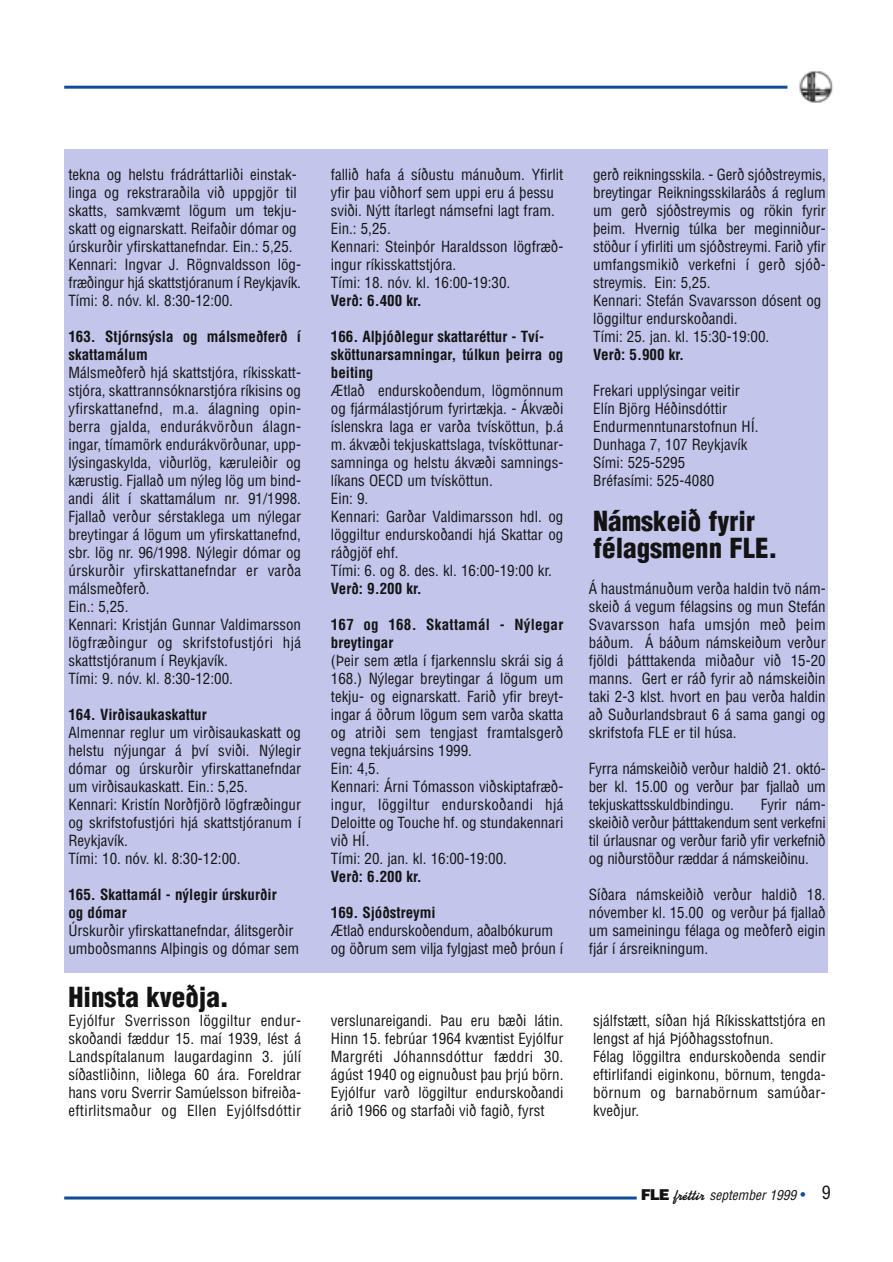
<style>
.page{position:relative;width:893px;height:1262px;background:#fff}
.page>*{position:absolute;margin:0;border:0;box-sizing:border-box;transform-origin:0 0}
.t1{font:900 condensed 27px/27px "Helvetica";color:#141314}
.t2{font:condensed 15px/18px "Helvetica";color:#141314}
.t3{font:700 condensed 15px/18px "Helvetica";color:#141314}
.t4{font:italic condensed 13.5px "Helvetica";color:#141314}
.s1{font-weight:900;font-style:normal;font-stretch:normal;font-size:15px}
.s2{font-family:"Koffee D";font-weight:700;font-style:normal;font-stretch:normal;font-size:15px}
.s3{font-style:normal;font-size:15px;color:#104c99}
.s4{font-style:normal;font-size:18px}
</style>
<div class="page">
<div style="left:64px;top:149px;width:764px;height:823px;background:#c3c5eb"></div>
<hr style="left:64px;top:86px;width:723px;height:3px;background:#104c99">
<hr style="left:64px;top:1196px;width:572px;height:3px;background:#104c99">
<img style="left:799px;top:71px;width:34px;height:32px">
<p class="t2" style="left:68px;top:167px;width:234px">tekna og helstu frádráttarliði einstak&shy;linga og rekstraraðila við uppgjör til skatts, samkvæmt lögum um tekju&shy;skatt og eignarskatt. Reifaðir dómar og úrskurðir yfirskattanefndar. Ein.: 5,25.<br>Kennari: Ingvar J. Rögnvaldsson lög&shy;fræðingur hjá skattstjóranum í Reykjavík.<br>Tími: 8. nóv. kl. 8:30-12:00.</p>
<p class="t3" style="left:68px;top:329px;width:234px">163. Stjórnsýsla og málsmeðferð í skattamálum</p>
<p class="t2" style="left:68px;top:365px;width:234px">Málsmeðferð hjá skattstjóra, ríkisskatt&shy;stjóra, skattrannsóknarstjóra ríkisins og yfirskattanefnd, m.a. álagning opin&shy;berra gjalda, endurákvörðun álagn&shy;ingar, tímamörk endurákvörðunar, upp&shy;lýsingaskylda, viðurlög, kæruleiðir og kærustig. Fjallað um nýleg lög um bind&shy;andi álit í skattamálum nr. 91/1998.<br>Fjallað verður sérstaklega um nýlegar breytingar á lögum um yfirskattanefnd, sbr. lög nr. 96/1998. Nýlegir dómar og úrskurðir yfirskattanefndar er varða málsmeðferð.<br>Ein.: 5,25.<br>Kennari: Kristján Gunnar Valdimarsson lögfræðingur og skrifstofustjóri hjá skattstjóranum í Reykjavík.<br>Tími: 9. nóv. kl. 8:30-12:00.</p>
<p class="t3" style="left:68px;top:707px;width:140px">164. Virðisaukaskattur</p>
<p class="t2" style="left:68px;top:725px;width:234px">Almennar reglur um virðisaukaskatt og helstu nýjungar á því sviði. Nýlegir dómar og úrskurðir yfirskattanefndar um virðisaukaskatt. Ein.: 5,25.<br>Kennari: Kristín Norðfjörð lögfræðingur og skrifstofustjóri hjá skattstjóranum í Reykjavík.<br>Tími: 10. nóv. kl. 8:30-12:00.</p>
<p class="t3" style="left:68px;top:887px;width:210px">165. Skattamál - nýlegir úrskurðir og dómar</p>
<p class="t2" style="left:68px;top:923px;width:232px">Úrskurðir yfirskattanefndar, álitsgerðir umboðsmanns Alþingis og dómar sem</p>
<p class="t2" style="left:331px;top:167px;width:234px">fallið hafa á síðustu mánuðum. Yfirlit yfir þau viðhorf sem uppi eru á þessu sviði. Nýtt ítarlegt námsefni lagt fram.<br>Ein.: 5,25.<br>Kennari: Steinþór Haraldsson lögfræð&shy;ingur ríkisskattstjóra.<br>Tími: 18. nóv. kl. 16:00-19:30.</p>
<p class="t3" style="left:331px;top:293px;width:93px">Verð: 6.400 kr.</p>
<p class="t3" style="left:331px;top:329px;width:234px">166. Alþjóðlegur skattaréttur - Tví&shy;sköttunarsamningar, túlkun þeirra og beiting</p>
<p class="t2" style="left:331px;top:383px;width:234px">Ætlað endurskoðendum, lögmönnum og fjármálastjórum fyrirtækja. - Ákvæði íslenskra laga er varða tvísköttun, þ.á m. ákvæði tekjuskattslaga, tvísköttunar&shy;samninga og helstu ákvæði samnings&shy;líkans OECD um tvísköttun.<br>Ein: 9.<br>Kennari: Garðar Valdimarsson hdl. og löggiltur endurskoðandi hjá Skattar og ráðgjöf ehf.<br>Tími: 6. og 8. des. kl. 16:00-19:00 kr.</p>
<p class="t3" style="left:331px;top:581px;width:93px">Verð: 9.200 kr.</p>
<p class="t3" style="left:331px;top:617px;width:234px">167 og 168. Skattamál - Nýlegar breytingar</p>
<p class="t2" style="left:331px;top:653px;width:234px">(Þeir sem ætla í fjarkennslu skrái sig á<br>168.) Nýlegar breytingar á lögum um tekju- og eignarskatt. Farið yfir breyt&shy;ingar á öðrum lögum sem varða skatta og atriði sem tengjast framtalsgerð vegna tekjuársins 1999.<br>Ein: 4,5.<br>Kennari: Árni Tómasson viðskiptafræð&shy;ingur, löggiltur endurskoðandi hjá<br>Deloitte og Touche hf. og stundakennari við HÍ.<br>Tími: 20. jan. kl. 16:00-19:00.</p>
<p class="t3" style="left:331px;top:869px;width:93px">Verð: 6.200 kr.</p>
<p class="t3" style="left:331px;top:905px;width:106px">169. Sjóðstreymi</p>
<p class="t2" style="left:331px;top:923px;width:234px">Ætlað endurskoðendum, aðalbókurum og öðrum sem vilja fylgjast með þróun í</p>
<p class="t2" style="left:593px;top:167px;width:234px">gerð reikningsskila. - Gerð sjóðstreymis, breytingar Reikningsskilaráðs á reglum um gerð sjóðstreymis og rökin fyrir þeim. Hvernig túlka ber meginniður&shy;stöður í yfirliti um sjóðstreymi. Farið yfir umfangsmikið verkefni í gerð sjóð&shy;streymis. Ein: 5,25.<br>Kennari: Stefán Svavarsson dósent og löggiltur endurskoðandi.<br>Tími: 25. jan. kl. 15:30-19:00.</p>
<p class="t3" style="left:593px;top:347px;width:93px">Verð: 5.900 kr.</p>
<p class="t2" style="left:593px;top:383px;width:167px">Frekari upplýsingar veitir<br>Elín Björg Héðinsdóttir<br>Endurmenntunarstofnun HÍ.<br>Dunhaga 7, 107 Reykjavík<br>Sími: 525-5295<br>Bréfasími: 525-4080</p>
<h1 class="t1" style="left:593px;top:510px;width:186px">Námskeið fyrir félagsmenn FLE.</h1>
<p class="t2" style="left:589px;top:581px;width:238px;text-align:justify">Á haustmánuðum verða haldin tvö nám&shy;skeið á vegum félagsins og mun Stefán Svavarsson hafa umsjón með þeim báðum. Á báðum námskeiðum verður fjöldi þátttakenda miðaður við 15-20 manns. Gert er ráð fyrir að námskeiðin taki 2-3 klst. hvort en þau verða haldin að Suðurlandsbraut 6 á sama gangi og skrifstofa FLE er til húsa.</p>
<p class="t2" style="left:589px;top:761px;width:238px;text-align:justify">Fyrra námskeiðið verður haldið 21. októ&shy;ber kl. 15.00 og verður þar fjallað um tekjuskattsskuldbindingu.</p>
<p class="t2" style="left:589px;top:797px;width:238px;text-align:justify;text-indent:172px">Fyrir nám&shy;skeiðið verður þátttakendum sent verkefni til úrlausnar og verður farið yfir verkefnið og niðurstöður ræddar á námskeiðinu.</p>
<p class="t2" style="left:589px;top:887px;width:238px;text-align:justify">Síðara námskeiðið verður haldið 18. nóvember kl. 15.00 og verður þá fjallað um sameiningu félaga og meðferð eigin fjár í ársreikningum.</p>
<h1 class="t1" style="left:68px;top:986px;width:162px">Hinsta kveðja.</h1>
<p class="t2" style="left:68px;top:1013px;width:234px;text-align:justify">Eyjólfur Sverrisson löggiltur endur&shy;skoðandi fæddur 15. maí 1939, lést á Landspítalanum laugardaginn 3. júlí síðastliðinn, liðlega 60 ára. Foreldrar hans voru Sverrir Samúelsson bifreiða&shy;eftirlitsmaður og Ellen Eyjólfsdóttir</p>
<p class="t2" style="left:331px;top:1013px;width:234px;text-align:justify">verslunareigandi. Þau eru bæði látin.<br>Hinn 15. febrúar 1964 kvæntist Eyjólfur Margréti Jóhannsdóttur fæddri 30. ágúst 1940 og eignuðust þau þrjú börn.<br>Eyjólfur varð löggiltur endurskoðandi árið 1966 og starfaði við fagið, fyrst</p>
<p class="t2" style="left:593px;top:1013px;width:234px">sjálfstætt, síðan hjá Ríkisskattstjóra en lengst af hjá Þjóðhagsstofnun.<br>Félag löggiltra endurskoðenda sendir eftirlifandi eiginkonu, börnum, tengda&shy;börnum og barnabörnum samúðar&shy;kveðjur.</p>
<p class="t4" style="left:641px;top:1189px;width:191px"><span class="s1">FLE</span> <span class="s2">fréttir</span> september 1999 <span class="s3">•</span> <span class="s4">9</span></p>
</div>
